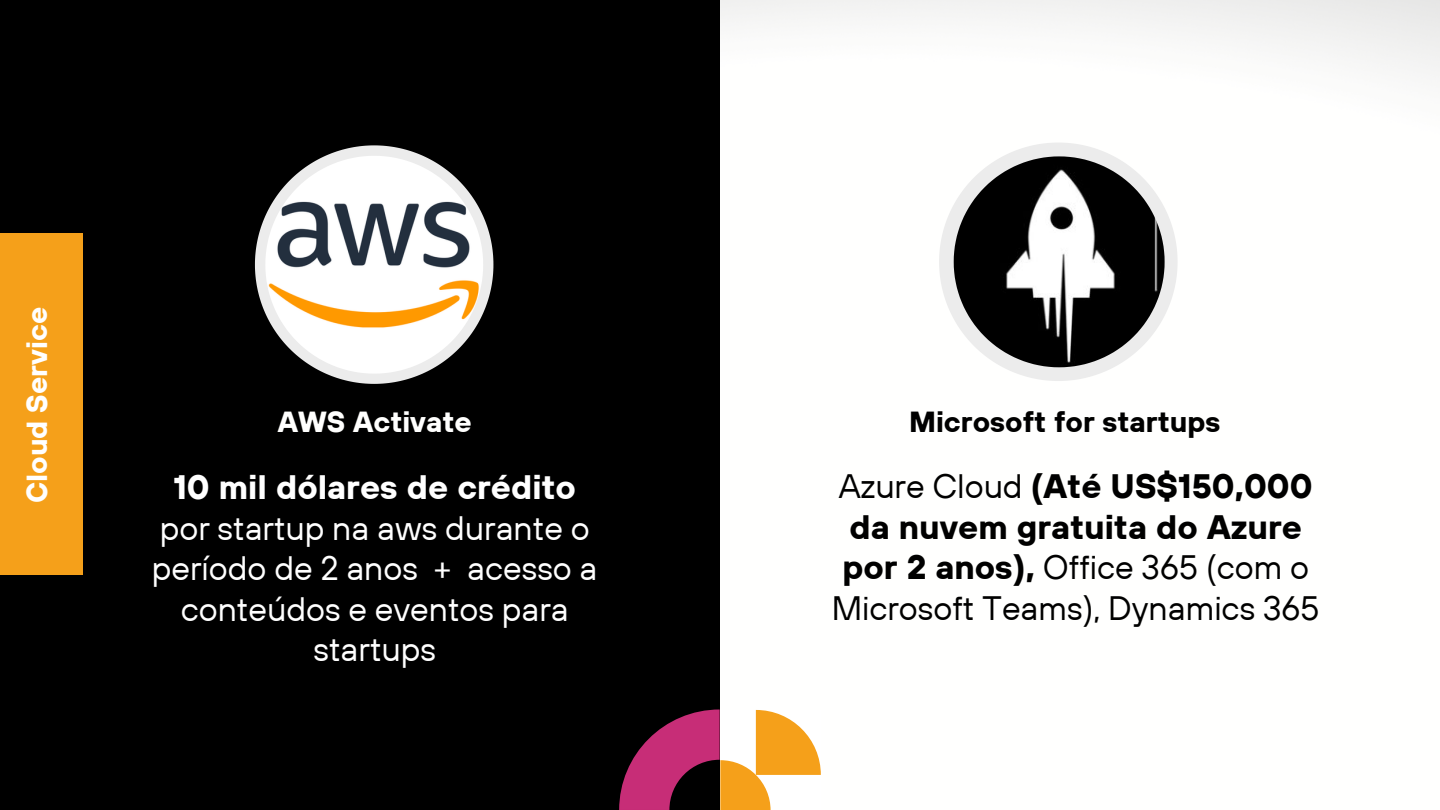
<style>
.page{position:relative;width:1440px;height:810px;background:#fff}
.page>*{position:absolute;margin:0;border:0;box-sizing:border-box;transform-origin:0 0}
.t1{font:33.8px/40.5px "TT Hoves";color:#000;text-align:center}
.t2{font:33.8px/40.5px "TT Hoves";color:#fff;text-align:center}
.t3{font:700 33.8px "TT Hoves";color:#fff}
.t4{font:700 29px "TT Hoves";color:#000}
.t5{font:700 29px "TT Hoves";color:#fff}
.t6{font:700 29px "TT Hoves";color:#fffffe}
.s1{font-weight:700}
</style>
<div class="page">
<img style="left:719px;top:0;width:721px;height:775px">
<div style="left:0;top:0;width:719px;height:810px;background:#000"></div>
<svg style="left:255px;top:145px;width:238px;height:239px"></svg>
<img style="left:265px;top:156px;width:218px;height:218px">
<svg style="left:939px;top:143px;width:239px;height:238px"></svg>
<img style="left:954px;top:156px;width:211px;height:211px">
<svg style="left:619px;top:709px;width:201px;height:101px"></svg>
<div style="left:0;top:233px;width:83px;height:342px;background:#f5a01a"></div>
<p class="t5" style="left:18px;top:503px;width:198px;rotate:-90deg">Cloud Service</p>
<p class="t6" style="left:278px;top:403px;width:196px">AWS Activate</p>
<p class="t3" style="left:173px;top:465px;width:404px">10 mil dólares de crédito</p>
<p class="t2" style="left:152px;top:507px;width:447px">por startup na aws durante o período de 2 anos + acesso a conteúdos e eventos para startups</p>
<p class="t4" style="left:909px;top:403px;width:313px">Microsoft for startups</p>
<p class="t1" style="left:832px;top:466px;width:490px">Azure Cloud <span class="s1">(Até US$150,000 da nuvem gratuita do Azure por 2 anos),</span> Office 365 (com o<br>Microsoft Teams), Dynamics 365</p>
</div>
